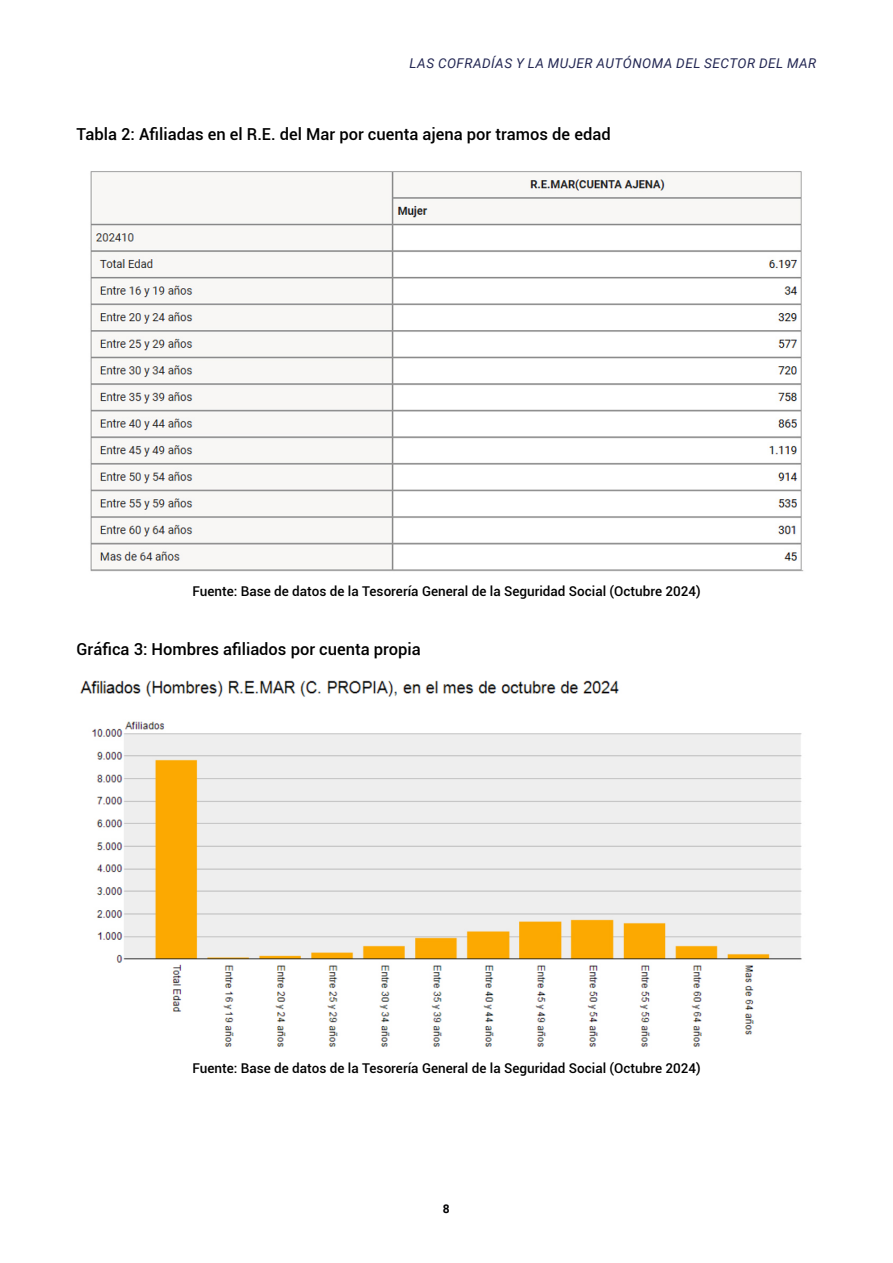
<style>
.page{position:relative;width:893px;height:1263px;background:#fff}
.page>*{position:absolute;margin:0;border:0;box-sizing:border-box;transform-origin:0 0}
.t1{font:500 16.5px "Roboto";color:#000}
.t2{font:500 13.5px "Roboto";color:#000}
.t3{font:italic 13.5px "Roboto";letter-spacing:.035em;color:#242854}
.t4{font:700 12px "Roboto";color:#020203}
</style>
<div class="page">
<img style="left:90px;top:171px;width:714px;height:401px">
<img style="left:80px;top:680px;width:722px;height:367px">
<p class="t3" style="left:410px;top:54px;width:408px">LAS COFRADÍAS Y LA MUJER AUTÓNOMA DEL SECTOR DEL MAR</p>
<p class="t1" style="left:77px;top:122px;width:536px">Tabla 2: Afiliadas en el R.E. del Mar por cuenta ajena por tramos de edad</p>
<p class="t2" style="left:192px;top:582px;width:510px">Fuente: Base de datos de la Tesorería General de la Seguridad Social (Octubre 2024)</p>
<p class="t1" style="left:77px;top:637px;width:346px">Gráfica 3: Hombres afiliados por cuenta propia</p>
<p class="t2" style="left:192px;top:1058px;width:510px">Fuente: Base de datos de la Tesorería General de la Seguridad Social (Octubre 2024)</p>
<p class="t4" style="left:443px;top:1200px;width:8px">8</p>
</div>
